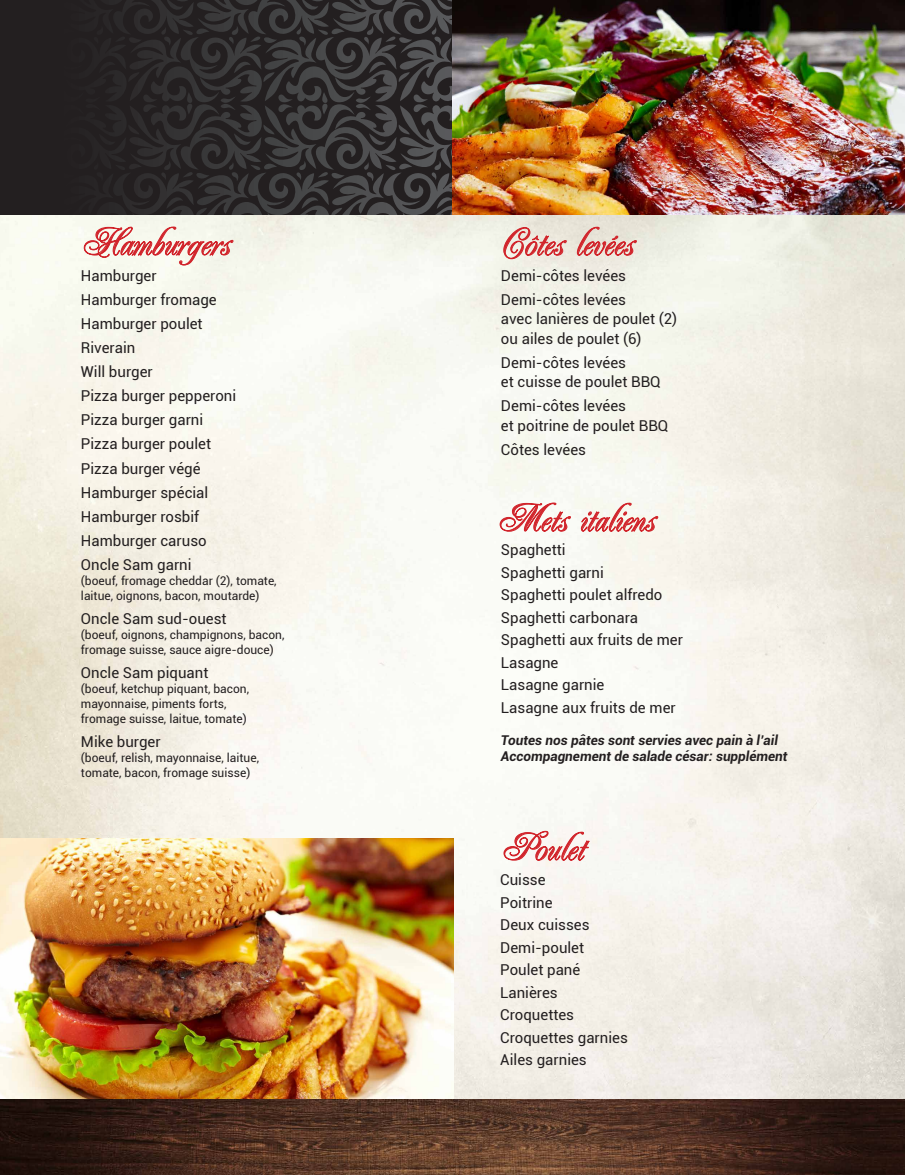
<style>
.page{position:relative;width:905px;height:1175px;background:#fff}
.page>*{position:absolute;margin:0;border:0;box-sizing:border-box;transform-origin:0 0}
.t1{font:39px "Renaissance";color:#d1232a}
.t2{font:15px/22.5px "Roboto";color:#231f20}
.t3{font:italic 700 13.5px/16.2px "Roboto";color:#231f20}
.t4{font:12px/15px "Roboto";color:#231f20}
</style>
<div class="page">
<svg style="left:0;top:0;width:453px;height:215px;background:#2d2b2c"></svg>
<svg style="left:268px;top:0;width:185px;height:36px;background:#363435"></svg>
<img style="left:453px;top:0;width:451px;height:215px">
<img style="left:0;top:215px;width:904px;height:884px">
<svg style="left:503px;top:227px;width:64px;height:32px;background:#e6b9b3"></svg>
<svg style="left:576px;top:226px;width:61px;height:30px;background:#e2b6af"></svg>
<svg style="left:499px;top:501px;width:72px;height:31px"></svg>
<svg style="left:580px;top:502px;width:78px;height:34px"></svg>
<svg style="left:83px;top:226px;width:151px;height:40px;background:#eecbc4"></svg>
<svg style="left:503px;top:830px;width:89px;height:31px"></svg>
<img style="left:0;top:838px;width:453px;height:261px">
<img style="left:0;top:1099px;width:904px;height:75px">
<h1 class="t1" style="left:80px;top:221px;width:151px">Hamburgers</h1>
<p class="t2" style="left:81px;top:263px;width:157px;line-height:24px">Hamburger<br>Hamburger fromage<br>Hamburger poulet<br>Riverain<br>Will burger<br>Pizza burger pepperoni<br>Pizza burger garni<br>Pizza burger poulet<br>Pizza burger végé<br>Hamburger spécial<br>Hamburger rosbif<br>Hamburger caruso<br>Oncle Sam garni</p>
<p class="t4" style="left:81px;top:572px;width:197px">(boeuf, fromage cheddar (2), tomate, laitue, oignons, bacon, moutarde)</p>
<p class="t2" style="left:81px;top:606px;width:147px">Oncle Sam sud-ouest</p>
<p class="t4" style="left:81px;top:626px;width:205px">(boeuf, oignons, champignons, bacon, fromage suisse, sauce aigre-douce)</p>
<p class="t2" style="left:81px;top:660px;width:129px">Oncle Sam piquant</p>
<p class="t4" style="left:81px;top:680px;width:170px">(boeuf, ketchup piquant, bacon, mayonnaise, piments forts, fromage suisse, laitue, tomate)</p>
<p class="t2" style="left:81px;top:729px;width:81px">Mike burger</p>
<p class="t4" style="left:81px;top:749px;width:179px">(boeuf, relish, mayonnaise, laitue, tomate, bacon, fromage suisse)</p>
<h1 class="t1" style="left:499px;top:221px;width:135px">Côtes levées</h1>
<p class="t2" style="left:501px;top:263px;width:127px;line-height:24px">Demi-côtes levées<br>Demi-côtes levées</p>
<p class="t2" style="left:501px;top:308px;width:178px;line-height:19.5px">avec lanières de poulet (2) ou ailes de poulet (6)</p>
<p class="t2" style="left:501px;top:352px;width:161px;line-height:19.5px">Demi-côtes levées<br>et cuisse de poulet BBQ</p>
<p class="t2" style="left:501px;top:395px;width:169px;line-height:19.5px">Demi-côtes levées<br>et poitrine de poulet BBQ</p>
<p class="t2" style="left:501px;top:437px;width:87px">Côtes levées</p>
<h1 class="t1" style="left:499px;top:497px;width:156px">Mets italiens</h1>
<p class="t2" style="left:501px;top:538px;width:183px">Spaghetti<br>Spaghetti garni<br>Spaghetti poulet alfredo<br>Spaghetti carbonara<br>Spaghetti aux fruits de mer<br>Lasagne<br>Lasagne garnie<br>Lasagne aux fruits de mer</p>
<p class="t3" style="left:501px;top:732px;width:288px">Toutes nos pâtes sont servies avec pain à l’ail<br>Accompagnement de salade césar: supplément</p>
<h1 class="t1" style="left:499px;top:826px;width:85px">Poulet</h1>
<p class="t2" style="left:500px;top:868px;width:129px">Cuisse<br>Poitrine<br>Deux cuisses<br>Demi-poulet<br>Poulet pané<br>Lanières<br>Croquettes<br>Croquettes garnies<br>Ailes garnies</p>
</div>
